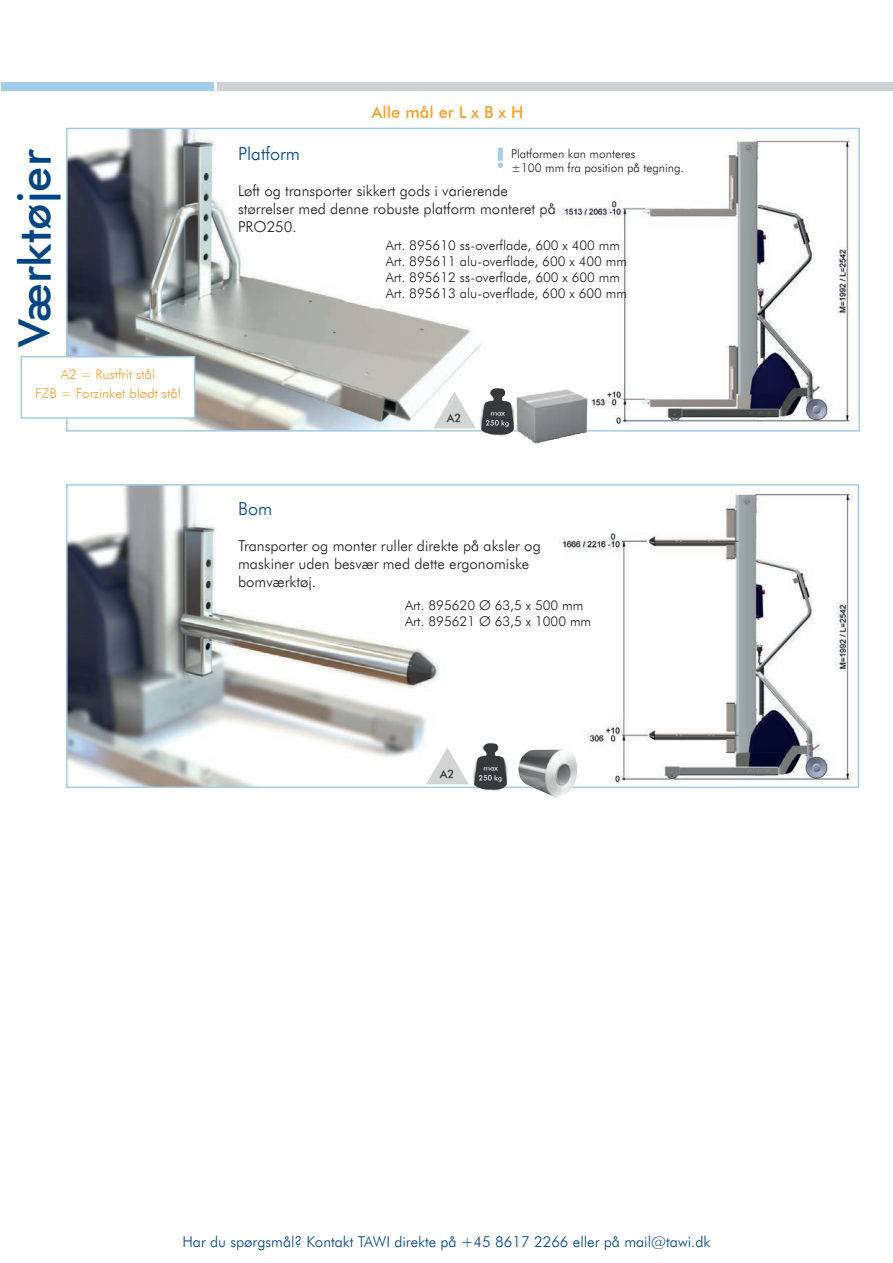
<style>
.page{position:relative;width:893px;height:1263px;background:#fff}
.page>*{position:absolute;margin:0;border:0;box-sizing:border-box;transform-origin:0 0}
.t1{font:500 45px "Futura BT";color:#004583}
.t2{font:700 27px "Futura BT";color:#a2cce7}
.t3{font:300 18px "Futura BT";color:#004583}
.t4{font:500 16.5px "Futura BT";color:#f99f2d}
.t5{font:300 15px/18px "Futura BT";color:#231f20}
.t6{font:300 15px "Futura BT";color:#004583}
.t7{font:300 13.5px/16.2px "Futura BT";color:#231f20}
.t8{font:300 13.5px/19.5px "Futura BT";color:#f99f2d;text-align:center}
.t9{font:300 12px "Futura BT";color:#231f20}
</style>
<div class="page">
<img style="left:69px;top:487px;width:370px;height:298px">
<div style="left:66px;top:484px;width:793px;height:304px;border:2px solid #a2cce7"></div>
<img style="left:69px;top:131px;width:412px;height:298px">
<div style="left:66px;top:128px;width:794px;height:304px;border:2px solid #a2cce7"></div>
<img style="left:559px;top:493px;width:293px;height:290px">
<img style="left:562px;top:139px;width:288px;height:287px">
<div style="left:2px;top:83px;width:212px;height:8px;background:#a2cce7"></div>
<div style="left:218px;top:83px;width:675px;height:8px;background:#d1d2d4"></div>
<img style="left:516px;top:388px;width:74px;height:56px">
<img style="left:509px;top:742px;width:91px;height:56px">
<img style="left:427px;top:385px;width:49px;height:47px">
<img style="left:420px;top:741px;width:49px;height:47px">
<img style="left:476px;top:380px;width:40px;height:56px">
<img style="left:469px;top:743px;width:40px;height:48px">
<div style="left:21px;top:356px;width:174px;height:63px;background:#fff;border:2px solid #a2cce7"></div>
<h1 class="t1" style="left:7px;top:347px;width:199px;rotate:-90deg">Værktøjer</h1>
<p class="t8" style="left:35px;top:364px;width:147px">A2 = Rustfrit stål<br>FZB = Forzinket blødt stål</p>
<p class="t4" style="left:372px;top:103px;width:153px">Alle mål er L x B x H</p>
<p class="t9" style="left:511px;top:146px;width:126px">Platformen kan monteres</p>
<p class="t3" style="left:238px;top:142px;width:63px">Platform</p>
<p class="t5" style="left:238px;top:181px;width:319px">Løft og transporter sikkert gods i varierende størrelser med denne robuste platform monteret på<br>PRO250.</p>
<h2 class="t2" style="left:496px;top:142px;width:11px">!</h2>
<p class="t9" style="left:511px;top:161px;width:174px">±100 mm fra position på tegning.</p>
<p class="t7" style="left:386px;top:237px;width:243px">Art. 895610 ss-overflade, 600 x 400 mm Art. 895611 alu-overflade, 600 x 400 mm Art. 895612 ss-overflade, 600 x 600 mm Art. 895613 alu-overflade, 600 x 600 mm</p>
<p class="t3" style="left:238px;top:498px;width:36px">Bom</p>
<p class="t5" style="left:238px;top:537px;width:304px">Transporter og monter ruller direkte på aksler og maskiner uden besvær med dette ergonomiske bomværktøj.</p>
<p class="t7" style="left:405px;top:597px;width:188px">Art. 895620 Ø 63,5 x 500 mm<br>Art. 895621 Ø 63,5 x 1000 mm</p>
<p class="t6" style="left:182px;top:1233px;width:530px">Har du spørgsmål? Kontakt TAWI direkte på +45 8617 2266 eller på mail@tawi.dk</p>
</div>
